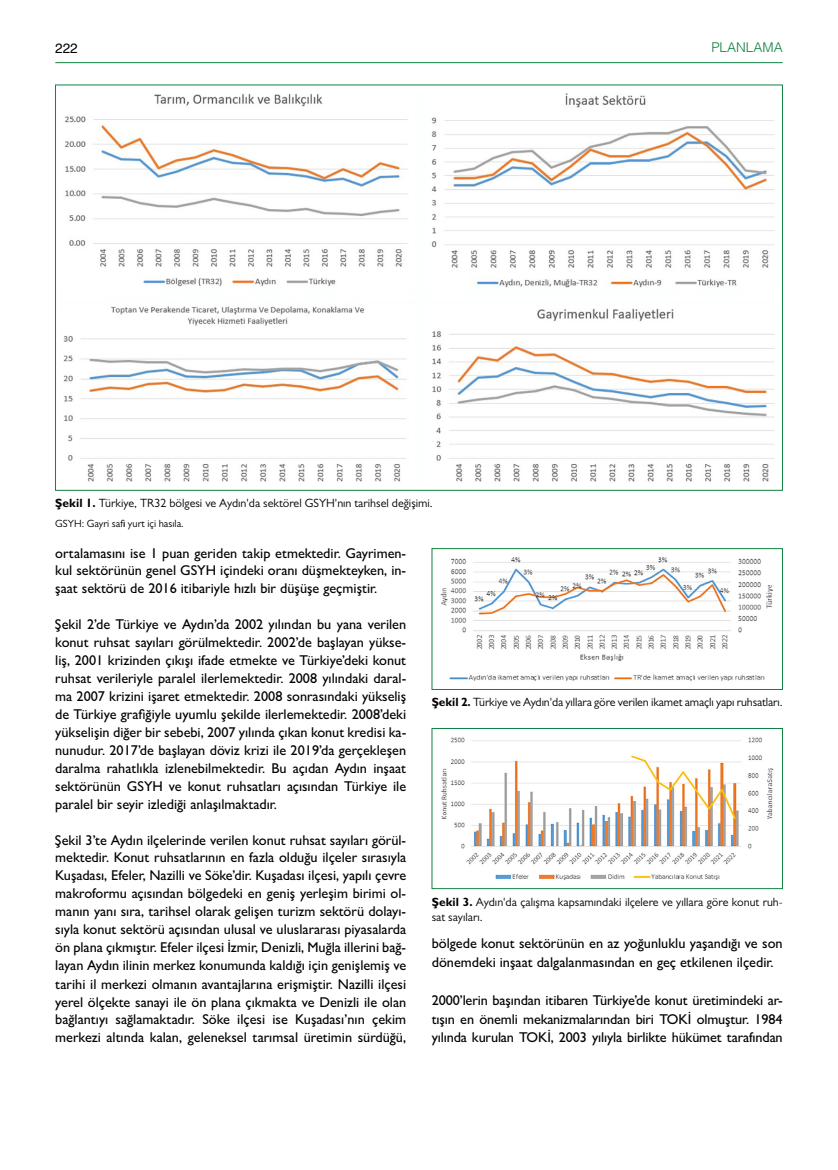
<style>
.page{position:relative;width:838px;height:1170px;background:#fff}
.page>*{position:absolute;margin:0;border:0;box-sizing:border-box;transform-origin:0 0}
.t1{font:500 14.25px/18px "Gill Sans MT Pro";color:#000;text-align:justify}
.t2{font:300 13.5px "Helvetica";color:#0f8140}
.t3{font:13.5px "Helvetica";color:#000}
.t4{font:12px/15.3px "Gill Sans MT Pro";color:#000}
.t5{font:10.5px "Gill Sans MT Pro";color:#000}
.s1{font-weight:700}
</style>
<div class="page">
<hr style="left:55px;top:62px;width:727px;height:1px;background:#0f8140">
<img style="left:64px;top:93px;width:710px;height:389px">
<div style="left:432px;top:548px;width:350px;height:141px;border:1px solid #0f8140"></div>
<img style="left:440px;top:557px;width:334px;height:124px">
<div style="left:432px;top:728px;width:350px;height:160px;border:1px solid #0f8140"></div>
<img style="left:441px;top:737px;width:333px;height:143px">
<p class="t3" style="left:55px;top:37px;width:24px">222</p>
<p class="t2" style="left:711px;top:36px;width:73px">PLANLAMA</p>
<p class="t4" style="left:55px;top:495px;width:379px"><span class="s1">Şekil 1.</span> Türkiye, TR32 bölgesi ve Aydın'da sektörel GSYH'nın tarihsel değişimi.</p>
<p class="t5" style="left:55px;top:516px;width:130px">GSYH: Gayri safi yurt içi hasıla.</p>
<p class="t1" style="left:55px;top:543px;width:352px">ortalamasını ise 1 puan geriden takip etmektedir. Gayrimen&shy;kul sektörünün genel GSYH içindeki oranı düşmekteyken, in&shy;şaat sektörü de 2016 itibariyle hızlı bir düşüşe geçmiştir.</p>
<p class="t1" style="left:55px;top:615px;width:352px">Şekil 2’de Türkiye ve Aydın’da 2002 yılından bu yana verilen konut ruhsat sayıları görülmektedir. 2002’de başlayan yükse&shy;liş, 2001 krizinden çıkışı ifade etmekte ve Türkiye’deki konut ruhsat verileriyle paralel ilerlemektedir. 2008 yılındaki daral&shy;ma 2007 krizini işaret etmektedir. 2008 sonrasındaki yükseliş de Türkiye grafiğiyle uyumlu şekilde ilerlemektedir. 2008’deki yükselişin diğer bir sebebi, 2007 yılında çıkan konut kredisi ka&shy;nunudur. 2017’de başlayan döviz krizi ile 2019’da gerçekleşen daralma rahatlıkla izlenebilmektedir. Bu açıdan Aydın inşaat sektörünün GSYH ve konut ruhsatları açısından Türkiye ile paralel bir seyir izlediği anlaşılmaktadır.</p>
<p class="t1" style="left:55px;top:830px;width:352px">Şekil 3’te Aydın ilçelerinde verilen konut ruhsat sayıları görül&shy;mektedir. Konut ruhsatlarının en fazla olduğu ilçeler sırasıyla Kuşadası, Efeler, Nazilli ve Söke’dir. Kuşadası ilçesi, yapılı çevre makroformu açısından bölgedeki en geniş yerleşim birimi ol&shy;manın yanı sıra, tarihsel olarak gelişen turizm sektörü dolayı&shy;sıyla konut sektörü açısından ulusal ve uluslararası piyasalarda ön plana çıkmıştır. Efeler ilçesi İzmir, Denizli, Muğla illerini bağ&shy;layan Aydın ilinin merkez konumunda kaldığı için genişlemiş ve tarihi il merkezi olmanın avantajlarına erişmiştir. Nazilli ilçesi yerel ölçekte sanayi ile ön plana çıkmakta ve Denizli ile olan bağlantıyı sağlamaktadır. Söke ilçesi ise Kuşadası’nın çekim merkezi altında kalan, geleneksel tarımsal üretimin sürdüğü,</p>
<p class="t4" style="left:432px;top:694px;width:352px"><span class="s1">Şekil 2.</span> Türkiye ve Aydın'da yıllara göre verilen ikamet amaçlı yapı ruhsatları.</p>
<p class="t4" style="left:432px;top:893px;width:352px"><span class="s1">Şekil 3.</span> Aydın'da çalışma kapsamındaki ilçelere ve yıllara göre konut ruh&shy;sat sayıları.</p>
<p class="t1" style="left:432px;top:933px;width:352px;line-height:19px">bölgede konut sektörünün en az yoğunluklu yaşandığı ve son dönemdeki inşaat dalgalanmasından en geç etkilenen ilçedir.</p>
<p class="t1" style="left:432px;top:990px;width:352px;line-height:18.9px">2000’lerin başından itibaren Türkiye’de konut üretimindeki ar&shy;tışın en önemli mekanizmalarından biri TOKİ olmuştur. 1984 yılında kurulan TOKİ, 2003 yılıyla birlikte hükümet tarafından</p>
</div>
